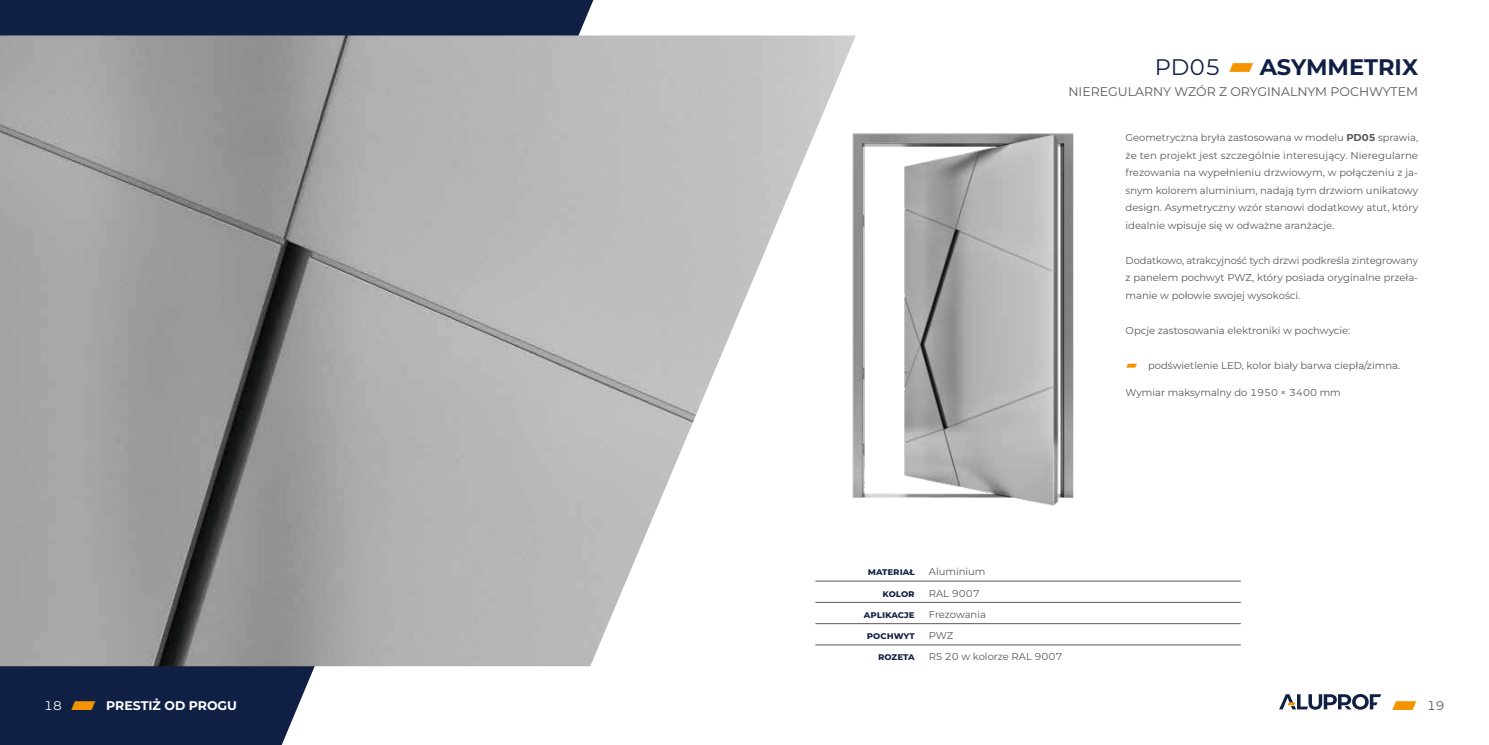
<style>
.page{position:relative;width:1489px;height:745px;background:#fff}
.page>*{position:absolute;margin:0;border:0;box-sizing:border-box;transform-origin:0 0}
.t1{font:700 22.5px "Aluprof Sans";color:#101f44}
.t2{font:12.5px "Aluprof Sans";color:#58585a}
.t3{font:700 12.5px "Aluprof Sans";color:#fff}
.t4{font:10px/17.5px "Aluprof Sans";color:#58585a;text-align:justify}
.t5{font:700 10px "Aluprof Sans";color:#101f44}
.s1{font-weight:400}
.s2{font-weight:400;color:#f39400}
.s3{font-weight:700}
.s4{color:#f39400}
.s5{font-weight:700;color:#f39400}
</style>
<div class="page">
<svg style="left:0;top:0;width:593px;height:744px;fill:#101f44"></svg>
<img style="left:0;top:35px;width:855px;height:630px">
<img style="left:815px;top:102px;width:259px;height:428px">
<hr style="left:815px;top:580px;width:106px;height:1px;background:#58585a">
<hr style="left:921px;top:580px;width:319px;height:1px;background:#58585a">
<hr style="left:815px;top:601px;width:106px;height:1px;background:#58585a">
<hr style="left:921px;top:601px;width:319px;height:1px;background:#58585a">
<hr style="left:815px;top:623px;width:106px;height:1px;background:#58585a">
<hr style="left:921px;top:623px;width:319px;height:1px;background:#58585a">
<hr style="left:815px;top:644px;width:106px;height:1px;background:#58585a">
<hr style="left:921px;top:644px;width:319px;height:1px;background:#58585a">
<svg style="left:1279px;top:694px;width:102px;height:15px"></svg>
<h1 class="t1" style="left:1154px;top:51px;width:265px"><span class="s1">PD05</span> <span class="s2">⸄</span> ASYMMETRIX</h1>
<p class="t2" style="left:1068px;top:83px;width:351px">NIEREGULARNY WZÓR Z ORYGINALNYM POCHWYTEM</p>
<p class="t4" style="left:1125px;top:128px;width:294px">Geometryczna bryła zastosowana w modelu <span class="s3">PD05</span> sprawia, że ten projekt jest szczególnie interesujący. Nieregularne frezowania na wypełnieniu drzwiowym, w połączeniu z ja&shy;snym kolorem aluminium, nadają tym drzwiom unikatowy design. Asymetryczny wzór stanowi dodatkowy atut, który idealnie wpisuje się w odważne aranżacje.</p>
<p class="t4" style="left:1125px;top:251px;width:294px">Dodatkowo, atrakcyjność tych drzwi podkreśla zintegrowany z panelem pochwyt PWZ, który posiada oryginalne przeła&shy;manie w połowie swojej wysokości.</p>
<p class="t4" style="left:1125px;top:321px;width:226px">Opcje zastosowania elektroniki w pochwycie:</p>
<p class="t4" style="left:1125px;top:356px;width:276px"><span class="s4">⸄</span> podświetlenie LED, kolor biały barwa ciepła/zimna.</p>
<p class="t4" style="left:1125px;top:383px;width:217px">Wymiar maksymalny do 1950 × 3400 mm</p>
<p class="t5" style="left:867px;top:564px;width:48px">materiał</p>
<p class="t4" style="left:928px;top:562px;width:58px">Aluminium</p>
<p class="t5" style="left:882px;top:585px;width:34px">kolor</p>
<p class="t4" style="left:928px;top:583px;width:52px">RAL 9007</p>
<p class="t5" style="left:863px;top:606px;width:52px">aplikacje</p>
<p class="t4" style="left:928px;top:605px;width:59px">Frezowania</p>
<p class="t5" style="left:866px;top:628px;width:49px">pochwyt</p>
<p class="t4" style="left:928px;top:626px;width:26px">PWZ</p>
<p class="t5" style="left:878px;top:649px;width:38px">rozeta</p>
<p class="t4" style="left:928px;top:647px;width:135px">RS 20 w kolorze RAL 9007</p>
<p class="t3" style="left:44px;top:695px;width:194px"><span class="s1">18</span> <span class="s4">⸠</span> PRESTIŻ OD PROGU</p>
<p class="t2" style="left:1392px;top:696px;width:54px"><span class="s5">⸠</span> 19</p>
</div>
